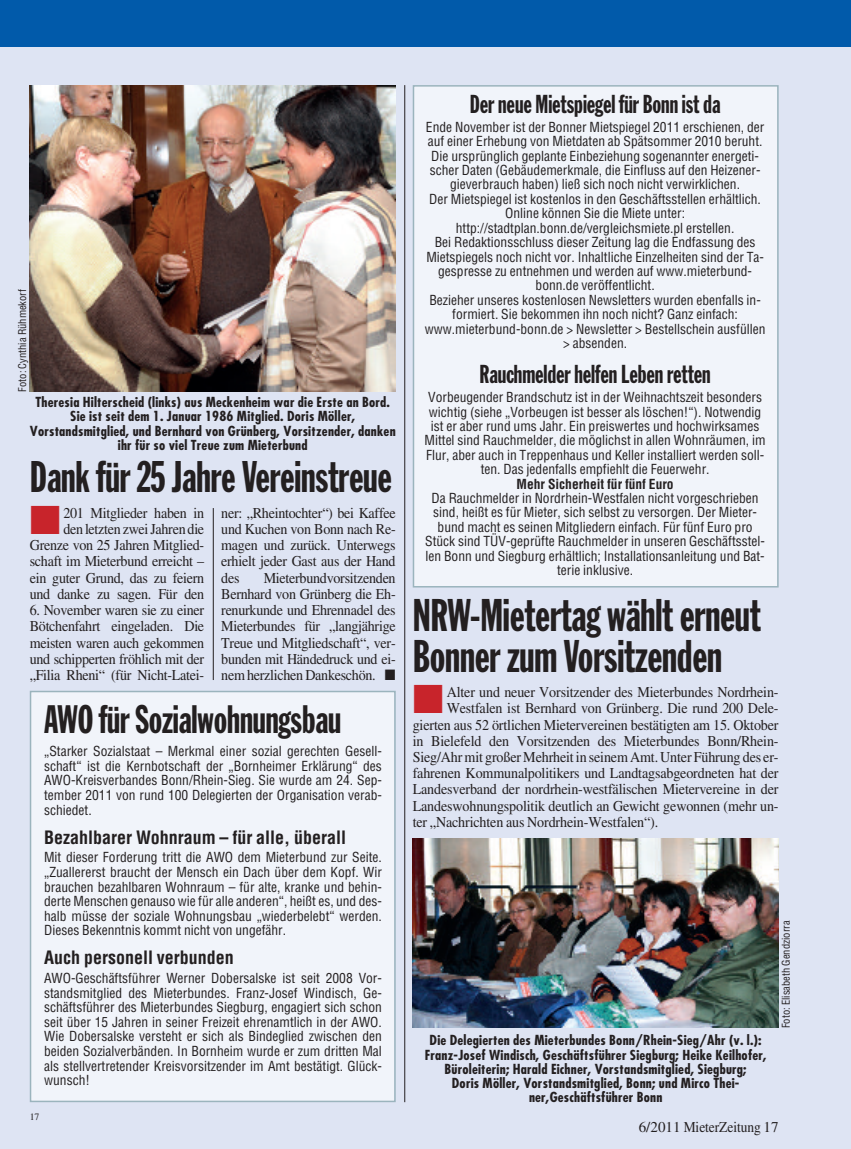
<style>
.page{position:relative;width:851px;height:1149px;background:#fff}
.page>*{position:absolute;margin:0;border:0;box-sizing:border-box;transform-origin:0 0}
.t1{font:45px/40.5px "Franklin Gothic Extra Cond";letter-spacing:-.005em;color:#231f20;scale:.94 1}
.t2{font:43.5px "Franklin Gothic Extra Cond";letter-spacing:-.005em;color:#231f20;scale:.94 1}
.t3{font:39px "Franklin Gothic Extra Cond";letter-spacing:-.005em;color:#231f20;scale:.94 1}
.t4{font:25.5px "Franklin Gothic Extra Cond";letter-spacing:-.005em;color:#231f20;scale:.94 1}
.t5{font:700 condensed 18px "Helvetica";color:#231f20}
.t6{font:15px/16.2px "Times";letter-spacing:-.01em;color:#231f20;text-align:justify;scale:.94 1}
.t7{font:15px "Times";letter-spacing:-.01em;color:#231f20}
.t8{font:condensed 13.5px/14.4px "Helvetica";color:#231f20;text-align:justify}
.t9{font:700 condensed 13.5px/14.2px "Futura";letter-spacing:.015em;color:#231f20;text-align:center;scale:1.05 1}
.t10{font:700 condensed 13.5px "Helvetica";color:#231f20}
.t11{font:condensed 10.5px "Helvetica";color:#231f20}
.t12{font:9.75px "Times";color:#231f20}
.s1{color:#c8242b}
</style>
<div class="page">
<div style="left:0;top:47px;width:850px;height:1101px;background:#dee4f3"></div>
<div style="left:0;top:0;width:850px;height:47px;background:#015aaa"></div>
<hr style="left:404px;top:85px;width:1px;height:1016px;background:#231f20">
<hr style="left:213px;top:508px;width:1px;height:171px;background:#231f20">
<div style="left:31px;top:692px;width:363px;height:408px;background:#f1f4fa"></div>
<div style="left:30px;top:690px;width:365px;height:411px;border:2px solid #9bb4bd"></div>
<div style="left:414px;top:87px;width:363px;height:499px;background:#f1f4fa"></div>
<div style="left:412px;top:85px;width:366px;height:502px;border:2px solid #9bb4bd"></div>
<img style="left:30px;top:85px;width:365px;height:306px">
<img style="left:412px;top:838px;width:366px;height:189px">
<p class="t11" style="left:16px;top:391px;width:104px;rotate:-90deg">Foto: Cynthia Rühmekorf</p>
<p class="t9" style="left:30px;top:396px;width:350px">Theresia Hilterscheid (links) aus Meckenheim war die Erste an Bord.<br>Sie ist seit dem 1. Januar 1986 Mitglied. Doris Möller, Vorstandsmitglied, und Bernhard von Grünberg, Vorsitzender, danken ihr für so viel Treue zum Mieterbund</p>
<h2 class="t2" style="left:30px;top:461px;width:387px">Dank für 25 Jahre Vereinstreue</h2>
<p class="t6" style="left:30px;top:506px;width:187px;text-align:right"><span class="s1">■</span> 201 Mitglieder haben in den letzten zweiJahren die<br>Grenze von 25 Jahren Mitglied&shy;schaft im Mieterbund erreicht – ein guter Grund, das zu feiern und danke zu sagen. Für den</p>
<p class="t6" style="left:30px;top:603px;width:187px">6. November waren sie zu einer Bötchenfahrt eingeladen. Die meisten waren auch gekommen und schipperten fröhlich mit der „Filia Rheni“ (für Nicht-Latei-</p>
<p class="t6" style="left:221px;top:506px;width:187px">ner: „Rheintochter“) bei Kaffee und Kuchen von Bonn nach Re&shy;magen und zurück. Unterwegs erhielt jeder Gast aus der Hand des</p>
<p class="t6" style="left:221px;top:571px;width:187px;text-indent:42px">Mieterbundvorsitzenden Bernhard von Grünberg die Eh&shy;renurkunde und Ehrennadel des Mieterbundes für „langjährige Treue und Mitgliedschaft“, ver&shy;bunden mit Händedruck und ei&shy;nem herzlichen Dankeschön. ■</p>
<h3 class="t3" style="left:44px;top:705px;width:317px">AWO für Sozialwohnungsbau</h3>
<p class="t8" style="left:44px;top:744px;width:339px">„Starker Sozialstaat – Merkmal einer sozial gerechten Gesell&shy;schaft“ ist die Kernbotschaft der „Bornheimer Erklärung“ des AWO-Kreisverbandes Bonn/Rhein-Sieg. Sie wurde am 24. Sep&shy;tember 2011 von rund 100 Delegierten der Organisation verab&shy;schiedet.</p>
<h3 class="t5" style="left:44px;top:826px;width:303px">Bezahlbarer Wohnraum – für alle, überall</h3>
<p class="t8" style="left:44px;top:850px;width:339px">Mit dieser Forderung tritt die AWO dem Mieterbund zur Seite. „Zuallererst braucht der Mensch ein Dach über dem Kopf. Wir brauchen bezahlbaren Wohnraum – für alte, kranke und behin&shy;derte Menschen genauso wie für alle anderen“, heißt es, und des&shy;halb müsse der soziale Wohnungsbau „wiederbelebt“ werden.<br>Dieses Bekenntnis kommt nicht von ungefähr.</p>
<h3 class="t5" style="left:44px;top:947px;width:191px">Auch personell verbunden</h3>
<p class="t8" style="left:44px;top:970px;width:339px">AWO-Geschäftsführer Werner Dobersalske ist seit 2008 Vor&shy;standsmitglied des Mieterbundes. Franz-Josef Windisch, Ge&shy;schäftsführer des Mieterbundes Siegburg, engagiert sich schon seit über 15 Jahren in seiner Freizeit ehrenamtlich in der AWO.<br>Wie Dobersalske versteht er sich als Bindeglied zwischen den beiden Sozialverbänden. In Bornheim wurde er zum dritten Mal als stellvertretender Kreisvorsitzender im Amt bestätigt. Glück&shy;wunsch!</p>
<p class="t12" style="left:30px;top:1112px;width:11px">17</p>
<h3 class="t4" style="left:469px;top:95px;width:268px">Der neue Mietspiegel für Bonn ist da</h3>
<p class="t8" style="left:425px;top:120px;width:342px;text-align:center">Ende November ist der Bonner Mietspiegel 2011 erschienen, der auf einer Erhebung von Mietdaten ab Spätsommer 2010 beruht.<br>Die ursprünglich geplante Einbeziehung sogenannter energeti&shy;scher Daten (Gebäudemerkmale, die Einfluss auf den Heizener&shy;gieverbrauch haben) ließ sich noch nicht verwirklichen.<br>Der Mietspiegel ist kostenlos in den Geschäftsstellen erhältlich.<br>Online können Sie die Miete unter: http://stadtplan.bonn.de/vergleichsmiete.pl erstellen.<br>Bei Redaktionsschluss dieser Zeitung lag die Endfassung des Mietspiegels noch nicht vor. Inhaltliche Einzelheiten sind der Ta&shy;gespresse zu entnehmen und werden auf www.mieterbund&shy;bonn.de veröffentlicht.<br>Bezieher unseres kostenlosen Newsletters wurden ebenfalls in&shy;formiert. Sie bekommen ihn noch nicht? Ganz einfach: www.mieterbund-bonn.de &gt; Newsletter &gt; Bestellschein ausfüllen &gt; absenden.</p>
<h3 class="t4" style="left:479px;top:365px;width:247px">Rauchmelder helfen Leben retten</h3>
<p class="t8" style="left:424px;top:390px;width:342px;text-align:center">Vorbeugender Brandschutz ist in der Weihnachtszeit besonders wichtig (siehe „Vorbeugen ist besser als löschen!“). Notwendig ist er aber rund ums Jahr. Ein preiswertes und hochwirksames Mittel sind Rauchmelder, die möglichst in allen Wohnräumen, im Flur, aber auch in Treppenhaus und Keller installiert werden soll&shy;ten. Das jedenfalls empfiehlt die Feuerwehr.</p>
<p class="t10" style="left:516px;top:476px;width:158px">Mehr Sicherheit für fünf Euro</p>
<p class="t8" style="left:425px;top:491px;width:341px;text-align:center">Da Rauchmelder in Nordrhein-Westfalen nicht vorgeschrieben sind, heißt es für Mieter, sich selbst zu versorgen. Der Mieter&shy;bund macht es seinen Mitgliedern einfach. Für fünf Euro pro Stück sind TÜV-geprüfte Rauchmelder in unseren Geschäftsstel&shy;len Bonn und Siegburg erhältlich; Installationsanleitung und Bat&shy;terie inklusive.</p>
<h1 class="t1" style="left:412px;top:598px;width:371px">NRW-Mietertag wählt erneut<br>Bonner zum Vorsitzenden</h1>
<p class="t6" style="left:412px;top:685px;width:391px"><span class="s1">■</span> Alter und neuer Vorsitzender des Mieterbundes Nordrhein-</p>
<p class="t6" style="left:446px;top:701px;width:354px">Westfalen ist Bernhard von Grünberg. Die rund 200 Dele-</p>
<p class="t6" style="left:412px;top:717px;width:391px">gierten aus 52 örtlichen Mietervereinen bestätigten am 15. Oktober</p>
<p class="t6" style="left:412px;top:734px;width:391px">in Bielefeld den Vorsitzenden des Mieterbundes Bonn/Rhein-</p>
<p class="t6" style="left:412px;top:750px;width:391px">Sieg/Ahr mit großer Mehrheit in seinem Amt. Unter Führung des er-</p>
<p class="t6" style="left:412px;top:766px;width:391px">fahrenen Kommunalpolitikers und Landtagsabgeordneten hat der</p>
<p class="t6" style="left:412px;top:782px;width:391px">Landesverband der nordrhein-westfälischen Mietervereine in der</p>
<p class="t6" style="left:412px;top:798px;width:391px">Landeswohnungspolitik deutlich an Gewicht gewonnen (mehr un-</p>
<p class="t6" style="left:412px;top:815px;width:263px">ter „Nachrichten aus Nordrhein-Westfalen“).</p>
<p class="t9" style="left:424px;top:1033px;width:327px">Die Delegierten des Mieterbundes Bonn/Rhein-Sieg/Ahr (v. l.):<br>Franz-Josef Windisch, Geschäftsführer Siegburg; Heike Keilhofer, Büroleiterin; Harald Eichner, Vorstandsmitglied, Siegburg;<br>Doris Möller, Vorstandsmitglied, Bonn; und Mirco Thei&shy;ner,Geschäftsführer Bonn</p>
<p class="t11" style="left:780px;top:1027px;width:109px;rotate:-90deg">Foto: Elisabeth Gendziorra</p>
<p class="t7" style="left:638px;top:1121px;width:141px">6/2011 MieterZeitung 17</p>
</div>
